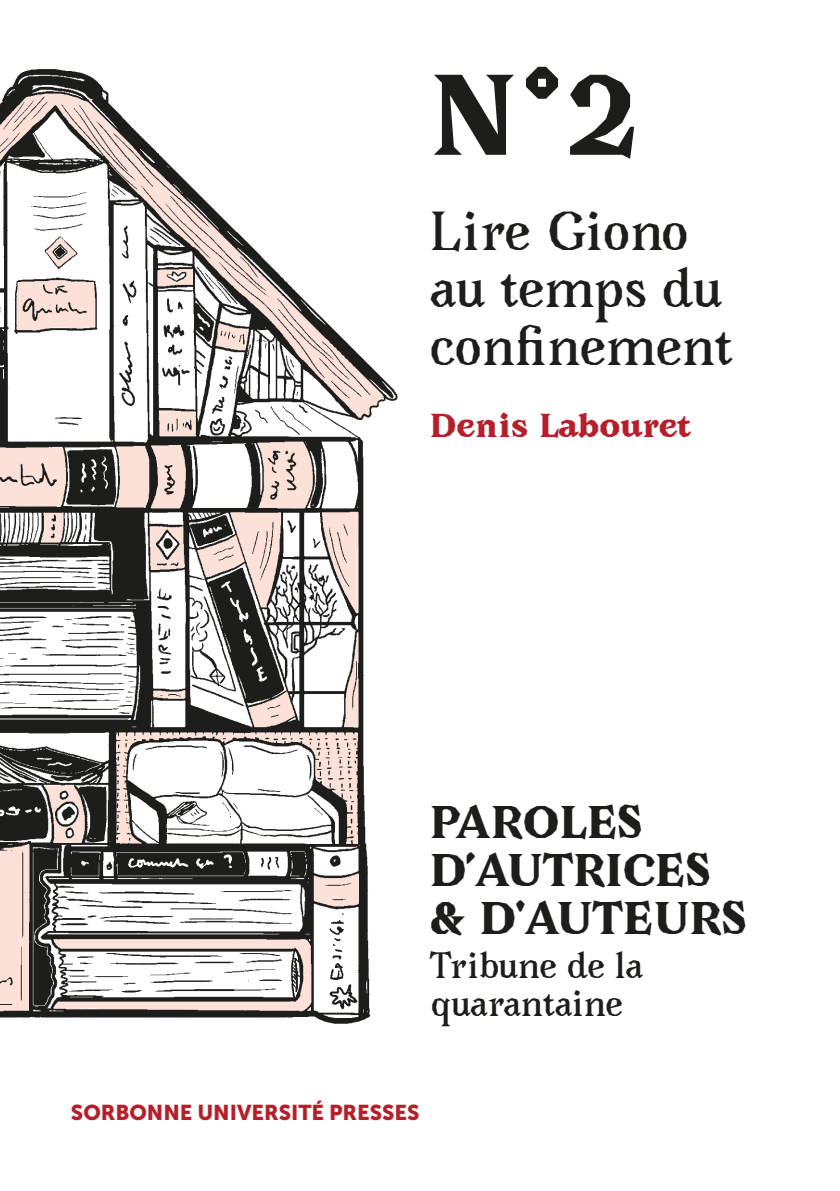
<style>
.page{position:relative;width:840px;height:1191px;background:#fff}
.page>*{position:absolute;margin:0;border:0;box-sizing:border-box;transform-origin:0 0}
.numéro{font:900 100px "Avara";color:#1d1d1b}
.titre{font:700 48px/57.6px "Avara";color:#1d1d1b}
.t1{font:900 40px/48px "Avara";color:#1d1d1b}
.t2{font:700 32px/38.4px "Avara";color:#1d1d1b}
.auteurs{font:900 29px "Avara";color:#b61f29}
.t3{font:21.4px "Museo Sans 900";color:#b61f29}
</style>
<div class="page">
<img style="left:0;top:69px;width:398px;height:955px">
<p class="numéro" style="left:429px;top:43px;width:209px">N°2</p>
<p class="titre" style="left:429px;top:203px;width:304px">Lire Giono au temps du confinement</p>
<p class="auteurs" style="left:429px;top:405px;width:262px">Denis Labouret</p>
<p class="t1" style="left:429px;top:797px;width:318px">PAROLES<br>D’AUTRICES &amp; D'AUTEURS</p>
<p class="t2" style="left:429px;top:946px;width:214px">Tribune de la quarantaine</p>
<p class="t3" style="left:71px;top:1100px;width:350px">SORBONNE UNIVERSITÉ PRESSES</p>
</div>
